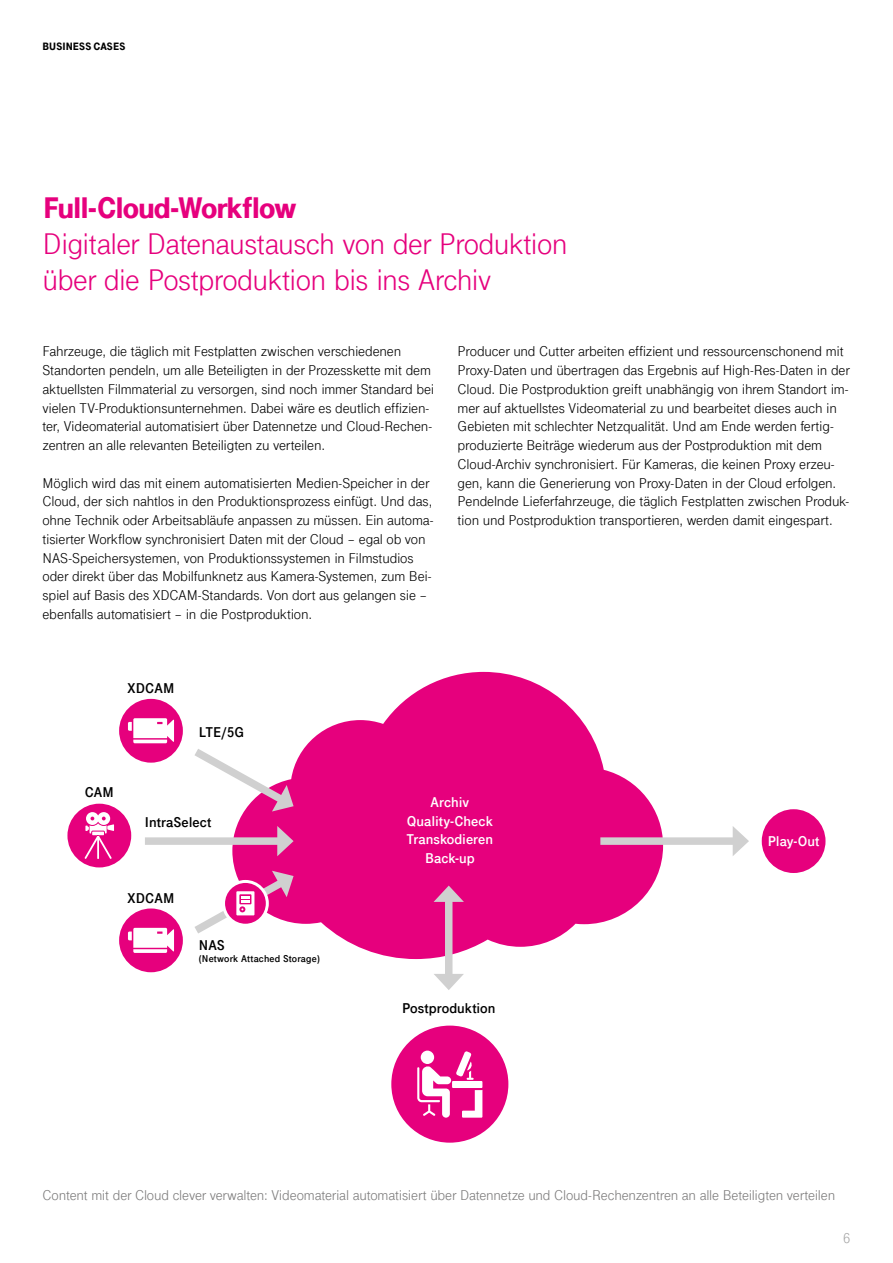
<style>
.page{position:relative;width:893px;height:1263px;background:#fff}
.page>*{position:absolute;margin:0;border:0;box-sizing:border-box;transform-origin:0 0}
.t1{font:31.5px/36px "Tele Grotesk Next";letter-spacing:-.025em;color:#e6007d}
.t2{font:900 31.5px "Tele Grotesk Next";letter-spacing:-.025em;color:#e6007d}
.t3{font:15px/18.8px "Tele Grotesk Next";letter-spacing:-.015em;color:#000}
.t4{font:15px "Tele Grotesk Next";letter-spacing:-.015em;color:#7c7b7b}
.t5{font:700 15px/18.8px "Tele Grotesk Next";color:#fff;text-align:center}
.t6{font:700 15px "Tele Grotesk Next";letter-spacing:.005em;color:#000}
.t7{font:15px "Tele Grotesk Next";color:#a3a3a3}
.t8{font:900 11.25px "Tele Grotesk Next";letter-spacing:.005em;color:#000}
.t9{font:700 10.5px "Tele Grotesk Next";letter-spacing:.015em;color:#000}
</style>
<div class="page">
<svg style="left:232px;top:672px;width:431px;height:287px;fill:#e6007d"></svg>
<div style="left:762px;top:809px;width:63px;height:64px;background:#e6007d;border-radius:50%"></div>
<div style="left:119px;top:699px;width:64px;height:64px;background:#e6007d;border-radius:50%"></div>
<svg style="left:128px;top:718px;width:46px;height:25px"></svg>
<div style="left:119px;top:908px;width:64px;height:64px;background:#e6007d;border-radius:50%"></div>
<svg style="left:128px;top:928px;width:46px;height:25px"></svg>
<div style="left:67px;top:804px;width:64px;height:63px;background:#e6007d;border-radius:50%"></div>
<svg style="left:85px;top:812px;width:29px;height:47px"></svg>
<div style="left:391px;top:1025px;width:117px;height:118px;background:#e6007d;border-radius:50%"></div>
<svg style="left:417px;top:1051px;width:65px;height:67px"></svg>
<svg style="left:195px;top:742px;width:100px;height:69px"></svg>
<div style="left:145px;top:837px;width:139px;height:8px;background:#d0d0d0"></div>
<svg style="left:277px;top:826px;width:17px;height:30px"></svg>
<div style="left:600px;top:837px;width:139px;height:8px;background:#d0d0d0"></div>
<svg style="left:733px;top:826px;width:16px;height:30px"></svg>
<div style="left:445px;top:895px;width:7px;height:85px;background:#d0d0d0"></div>
<svg style="left:434px;top:974px;width:30px;height:16px"></svg>
<svg style="left:434px;top:885px;width:30px;height:17px"></svg>
<svg style="left:195px;top:871px;width:100px;height:69px"></svg>
<p class="t8" style="left:43px;top:40px;width:84px">BUSINESS CASES</p>
<h1 class="t2" style="left:43px;top:190px;width:255px">Full-Cloud-Workflow</h1>
<h1 class="t1" style="left:43px;top:226px;width:527px">Digitaler Datenaustausch von der Produktion über die Postproduktion bis ins Archiv</h1>
<p class="t3" style="left:43px;top:342px;width:393px">Fahrzeuge, die täglich mit Festplatten zwischen verschiedenen Standorten pendeln, um alle Beteiligten in der Prozesskette mit dem aktuellsten Filmmaterial zu versorgen, sind noch immer Standard bei vielen TV-Produktionsunternehmen. Dabei wäre es deutlich effizien&shy;ter, Videomaterial automatisiert über Datennetze und Cloud-Rechen&shy;zentren an alle relevanten Beteiligten zu verteilen.</p>
<p class="t3" style="left:43px;top:473px;width:392px">Möglich wird das mit einem automatisierten Medien-Speicher in der Cloud, der sich nahtlos in den Produktionsprozess einfügt. Und das, ohne Technik oder Arbeitsabläufe anpassen zu müssen. Ein automa&shy;tisierter Workflow synchronisiert Daten mit der Cloud – egal ob von NAS-Speichersystemen, von Produktionssystemen in Filmstudios oder direkt über das Mobilfunknetz aus Kamera-Systemen, zum Bei&shy;spiel auf Basis des XDCAM-Standards. Von dort aus gelangen sie – ebenfalls automatisiert – in die Postproduktion.</p>
<p class="t6" style="left:128px;top:679px;width:48px">XDCAM</p>
<p class="t6" style="left:199px;top:723px;width:47px">LTE/5G</p>
<p class="t3" style="left:458px;top:342px;width:394px">Producer und Cutter arbeiten effizient und ressourcenschonend mit Proxy-Daten und übertragen das Ergebnis auf High-Res-Daten in der Cloud. Die Postproduktion greift unabhängig von ihrem Standort im&shy;mer auf aktuellstes Videomaterial zu und bearbeitet dieses auch in Gebieten mit schlechter Netzqualität. Und am Ende werden fertig&shy;produzierte Beiträge wiederum aus der Postproduktion mit dem Cloud-Archiv synchronisiert. Für Kameras, die keinen Proxy erzeu&shy;gen, kann die Generierung von Proxy-Daten in der Cloud erfolgen.<br>Pendelnde Lieferfahrzeuge, die täglich Festplatten zwischen Produk&shy;tion und Postproduktion transportieren, werden damit eingespart.</p>
<p class="t6" style="left:85px;top:783px;width:31px">CAM</p>
<p class="t6" style="left:145px;top:813px;width:68px">IntraSelect</p>
<p class="t6" style="left:128px;top:890px;width:48px">XDCAM</p>
<p class="t6" style="left:199px;top:937px;width:28px">NAS</p>
<p class="t9" style="left:199px;top:953px;width:123px">(Network Attached Storage)</p>
<p class="t5" style="left:407px;top:793px;width:88px">Archiv<br>Quality-Check<br>Transkodieren<br>Back-up</p>
<p class="t6" style="left:402px;top:999px;width:95px">Postproduktion</p>
<p class="t5" style="left:768px;top:832px;width:53px">Play-Out</p>
<p class="t4" style="left:43px;top:1187px;width:794px">Content mit der Cloud clever verwalten: Videomaterial automatisiert über Datennetze und Cloud-Rechenzentren an alle Beteiligten verteilen</p>
<p class="t7" style="left:843px;top:1229px;width:9px">6</p>
</div>
